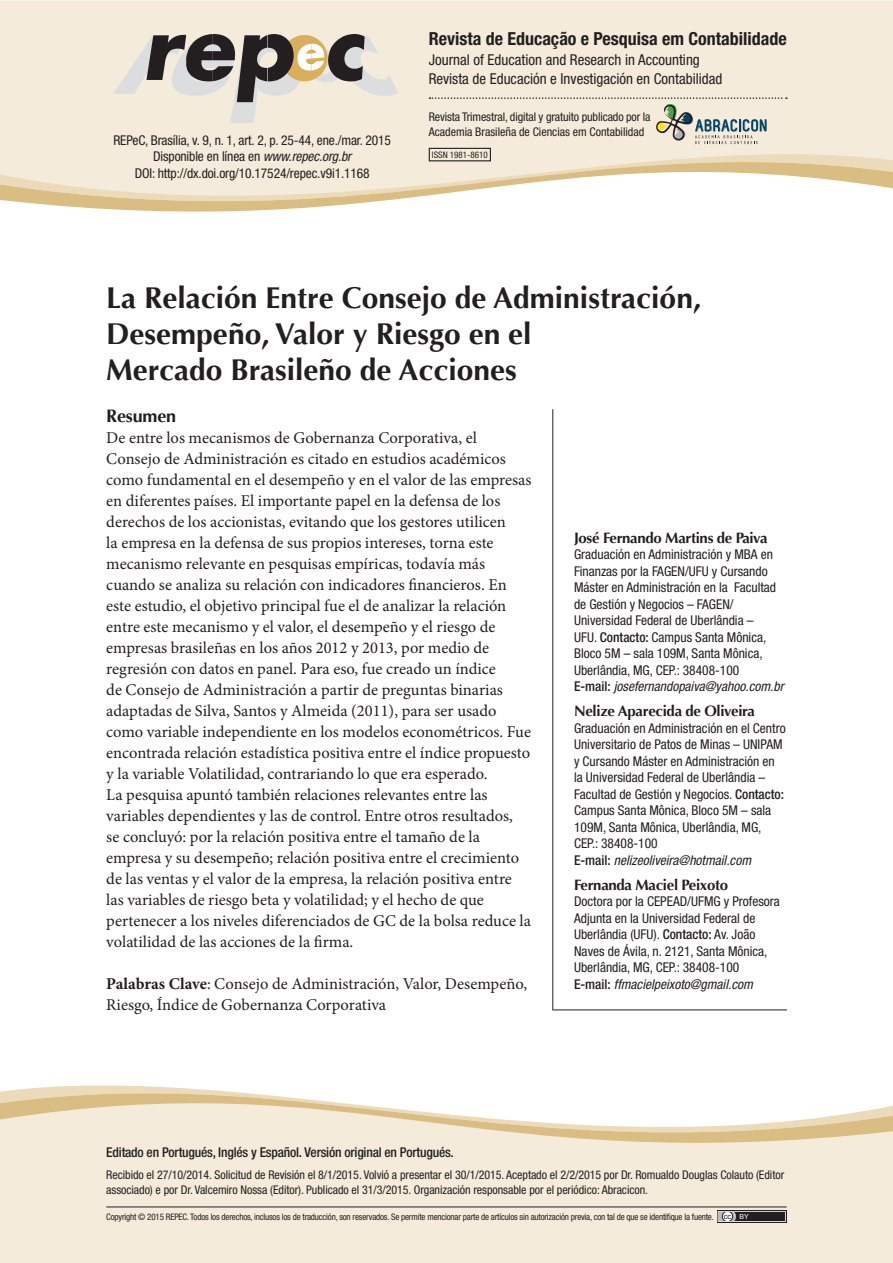
<style>
.page{position:relative;width:893px;height:1263px;background:#fff}
.page>*{position:absolute;margin:0;border:0;box-sizing:border-box;transform-origin:0 0}
.t1{font:700 30px/36px "Optima";color:#231f20}
.t2{font:700 condensed 18px "Helvetica Neue";color:#231f20}
.t3{font:700 18px "Optima";letter-spacing:-.01em;color:#231f20}
.t4{font:16.5px/21px "Minion Pro";color:#231f20}
.t5{font:condensed 15px/19.5px "Helvetica Neue";color:#231f20}
.t6{font:700 15px "Optima";letter-spacing:-.02em;color:#231f20}
.t7{font:condensed 13.5px/16.5px "Helvetica Neue";color:#231f20}
.t8{font:500 condensed 13.5px "Helvetica Neue";letter-spacing:-.015em;color:#231f20}
.t9{font:condensed 12px/15px "Helvetica Neue";letter-spacing:-.005em;color:#231f20}
.t10{font:condensed 9px "Helvetica Neue";letter-spacing:-.02em;color:#231f20}
.t11{font:condensed 9px "Helvetica Neue";color:#231f20}
.s1{font-style:italic}
.s2{font-weight:700}
.s3{font-weight:500}
.s4{font-family:"Arial";font-stretch:normal;font-size:7.05px;color:#fff}
</style>
<div class="page">
<div style="left:0;top:1px;width:893px;height:126px;background:#f4ebda"></div>
<div style="left:0;top:1179px;width:893px;height:84px;background:#f4ebda"></div>
<svg style="left:0;top:129px;width:893px;height:83px;fill:#f4ebda"></svg>
<svg style="left:0;top:1085px;width:893px;height:94px;fill:#f4ebda"></svg>
<hr style="left:106px;top:1206px;width:681px;height:1px;background:#231f20">
<div style="left:717px;top:1210px;width:70px;height:13px;background:#231f20"></div>
<svg style="left:718px;top:1211px;width:68px;height:11px"></svg>
<svg style="left:113px;top:33px;width:285px;height:90px;background:#c0b9ad"></svg>
<div style="left:429px;top:148px;width:62px;height:13px;border:1px solid #231f20"></div>
<svg style="left:429px;top:97px;width:358px;height:47px;background:#e4dece"></svg>
<hr style="left:552px;top:409px;width:1px;height:601px;background:#231f20">
<hr style="left:553px;top:1009px;width:234px;height:1px;background:#231f20">
<p class="t7" style="left:113px;top:132px;width:279px;text-align:center">REPeC, Brasília, v. 9, n. 1, art. 2, p. 25-44, ene./mar. 2015<br>Disponible en línea en <span class="s1">www.repec.org.br<br></span>DOI: http://dx.doi.org/10.17524/repec.v9i1.1168</p>
<p class="t2" style="left:429px;top:28px;width:359px">Revista de Educação e Pesquisa em Contabilidade</p>
<p class="t5" style="left:429px;top:50px;width:295px">Journal of Education and Research in Accounting<br>Revista de Educación e Investigación en Contabilidad</p>
<p class="t9" style="left:429px;top:109px;width:223px">Revista Trimestral, digital y gratuito publicado por la<br>Academia Brasileña de Ciencias em Contabilidad</p>
<p class="t11" style="left:432px;top:150px;width:57px">ISSN 1981-8610</p>
<h1 class="t1" style="left:106px;top:280px;width:596px">La Relación Entre Consejo de Administración,<br>Desempeño, Valor y Riesgo en el<br>Mercado Brasileño de Acciones</h1>
<p class="t3" style="left:106px;top:405px;width:71px">Resumen</p>
<p class="t4" style="left:106px;top:427px;width:427px">De entre los mecanismos de Gobernanza Corporativa, el Consejo de Administración es citado en estudios académicos como fundamental en el desempeño y en el valor de las empresas en diferentes países. El importante papel en la defensa de los derechos de los accionistas, evitando que los gestores utilicen<br>la empresa en la defensa de sus propios intereses, torna este mecanismo relevante en pesquisas empíricas, todavía más cuando se analiza su relación con indicadores financieros. En este estudio, el objetivo principal fue el de analizar la relación entre este mecanismo y el valor, el desempeño y el riesgo de empresas brasileñas en los años 2012 y 2013, por medio de regresión con datos en panel. Para eso, fue creado un índice<br>de Consejo de Administración a partir de preguntas binarias adaptadas de Silva, Santos y Almeida (2011), para ser usado como variable independiente en los modelos econométricos. Fue encontrada relación estadística positiva entre el índice propuesto y la variable Volatilidad, contrariando lo que era esperado.<br>La pesquisa apuntó también relaciones relevantes entre las variables dependientes y las de control. Entre otros resultados,<br>se concluyó: por la relación positiva entre el tamaño de la empresa y su desempeño; relación positiva entre el crecimiento de las ventas y el valor de la empresa, la relación positiva entre las variables de riesgo beta y volatilidad; y el hecho de que pertenecer a los niveles diferenciados de GC de la bolsa reduce la volatilidad de las acciones de la firma.</p>
<p class="t4" style="left:106px;top:973px;width:422px"><span class="s2">Palabras Clave</span>: Consejo de Administración, Valor, Desempeño,<br>Riesgo, Índice de Gobernanza Corporativa</p>
<p class="t6" style="left:574px;top:529px;width:195px">José Fernando Martins de Paiva</p>
<p class="t7" style="left:574px;top:546px;width:211px">Graduación en Administración y MBA en Finanzas por la FAGEN/UFU y Cursando Máster en Administración en la Facultad de Gestión y Negocios – FAGEN/ Universidad Federal de Uberlândia –<br>UFU. <span class="s3">Contacto:</span> Campus Santa Mônica, Bloco 5M – sala 109M, Santa Mônica, Uberlândia, MG, CEP.: 38408-100<br><span class="s3">E-mail:</span> <span class="s1">josefernandopaiva@yahoo.com.br</span></p>
<p class="t6" style="left:574px;top:702px;width:182px">Nelize Aparecida de Oliveira</p>
<p class="t7" style="left:574px;top:720px;width:213px">Graduación en Administración en el Centro Universitario de Patos de Minas – UNIPAM y Cursando Máster en Administración en la Universidad Federal de Uberlândia – Facultad de Gestión y Negocios. <span class="s3">Contacto:<br></span>Campus Santa Mônica, Bloco 5M – sala 109M, Santa Mônica, Uberlândia, MG, CEP.: 38408-100<br><span class="s3">E-mail:</span> <span class="s1">nelizeoliveira@hotmail.com</span></p>
<p class="t6" style="left:574px;top:876px;width:156px">Fernanda Maciel Peixoto</p>
<p class="t7" style="left:574px;top:893px;width:207px">Doctora por la CEPEAD/UFMG y Profesora Adjunta en la Universidad Federal de Uberlândia (UFU). <span class="s3">Contacto:</span> Av. João Naves de Ávila, n. 2121, Santa Mônica, Uberlândia, MG, CEP.: 38408-100<br><span class="s3">E-mail:</span> <span class="s1">ffmacielpeixoto@gmail.com</span></p>
<p class="t8" style="left:106px;top:1144px;width:349px">Editado en Portugués, Inglés y Español. Versión original en Portugués.</p>
<p class="t9" style="left:106px;top:1167px;width:679px">Recibido el 27/10/2014. Solicitud de Revisión el 8/1/2015. Volvió a presentar el 30/1/2015. Aceptado el 2/2/2015 por Dr. Romualdo Douglas Colauto (Editor associado) e por Dr. Valcemiro Nossa (Editor). Publicado el 31/3/2015. Organización responsable por el periódico: Abracicon.</p>
<p class="t10" style="left:106px;top:1212px;width:644px">Copyright © 2015 REPEC. Todos los derechos, inclusos los de traducción, son reservados. Se permite mencionar parte de artículos sin autorización previa, con tal de que se identifique la fuente. <sup>cc</sup> <span class="s4">BY</span></p>
</div>
